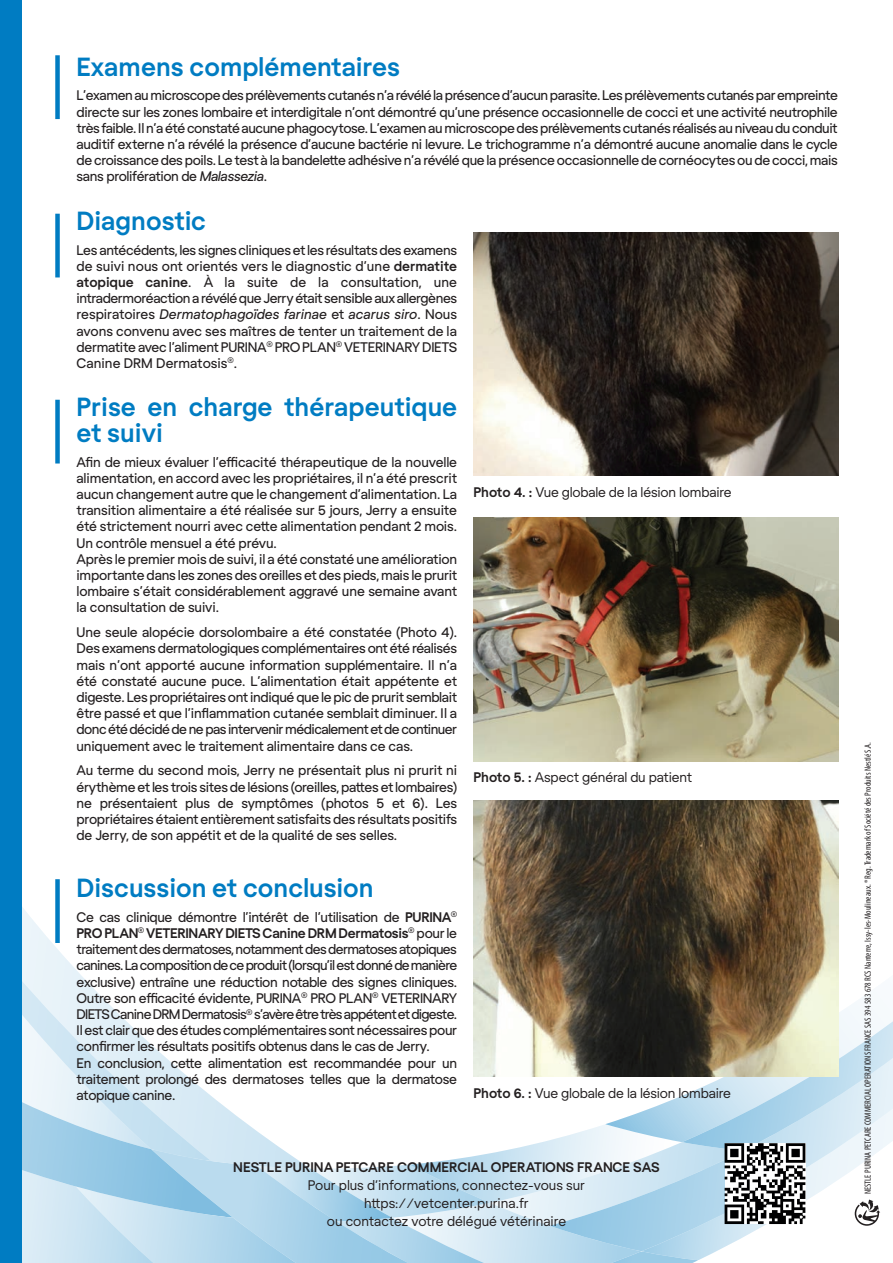
<style>
.page{position:relative;width:893px;height:1263px;background:#fff}
.page>*{position:absolute;margin:0;border:0;box-sizing:border-box;transform-origin:0 0}
.Body_Copy_10pt_Black{font:700 25.5px/25.5px "Regola Pro";color:#007cc2}
.Sub_Head_20pt_Colour{font:700 25.5px "Regola Pro";color:#007cc2}
.Body_Copy_10pt_Black-2{font:13.5px/16.2px "Regola Pro";letter-spacing:-.02em;color:#231f20;text-align:justify}
.Body_Copy_10pt_Black-3{font:13.5px "Regola Pro";letter-spacing:-.01em;color:#231f20}
.t1{font:700 13.5px "Regola Pro";color:#231f20}
.Subhead{font:condensed 9px "Myriad Pro";color:#231f20}
.s1{font-style:italic}
.s2{font-weight:700}
</style>
<div class="page">
<svg style="left:21px;top:703px;width:89px;height:302px"></svg>
<div style="left:0;top:0;width:21px;height:1263px;background:#007cc2"></div>
<img style="left:473px;top:232px;width:365px;height:244px">
<img style="left:473px;top:518px;width:365px;height:243px">
<img style="left:473px;top:800px;width:365px;height:205px">
<div style="left:55px;top:55px;width:5px;height:64px;background:#007cc2"></div>
<div style="left:55px;top:214px;width:5px;height:63px;background:#007cc2"></div>
<div style="left:55px;top:400px;width:5px;height:63px;background:#007cc2"></div>
<div style="left:55px;top:879px;width:5px;height:64px;background:#007cc2"></div>
<svg style="left:21px;top:1005px;width:872px;height:258px"></svg>
<p class="Body_Copy_10pt_Black" style="left:77px;top:52px;width:325px">Examens complémentaires</p>
<p class="Body_Copy_10pt_Black-2" style="left:77px;top:87px;width:763px">L’examen au microscope des prélèvements cutanés n’a révélé la présence d’aucun parasite. Les prélèvements cutanés par empreinte directe sur les zones lombaire et interdigitale n’ont démontré qu’une présence occasionnelle de cocci et une activité neutrophile très faible. Il n’a été constaté aucune phagocytose. L’examen au microscope des prélèvements cutanés réalisés au niveau du conduit auditif externe n’a révélé la présence d’aucune bactérie ni levure. Le trichogramme n’a démontré aucune anomalie dans le cycle de croissance des poils. Le test à la bandelette adhésive n’a révélé que la présence occasionnelle de cornéocytes ou de cocci, mais sans prolifération de <span class="s1">Malassezia</span>.</p>
<p class="Sub_Head_20pt_Colour" style="left:77px;top:203px;width:131px">Diagnostic</p>
<p class="Body_Copy_10pt_Black-2" style="left:77px;top:241px;width:382px">Les antécédents, les signes cliniques et les résultats des examens de suivi nous ont orientés vers le diagnostic d’une <span class="s2">dermatite atopique canine</span>. À la suite de la consultation, une intradermoréaction a révélé que Jerry était sensible aux allergènes respiratoires <span class="s1">Dermatophagoïdes farinae</span> et <span class="s1">acarus siro</span>. Nous avons convenu avec ses maîtres de tenter un traitement de la dermatite avec l’aliment PURINA<sup>®</sup> PRO PLAN<sup>®</sup> VETERINARY DIETS Canine DRM Dermatosis<sup>®</sup>.</p>
<p class="Body_Copy_10pt_Black" style="left:77px;top:393px;width:382px">Prise en charge thérapeutique et suivi</p>
<p class="Body_Copy_10pt_Black-2" style="left:77px;top:453px;width:382px">Afin de mieux évaluer l’efficacité thérapeutique de la nouvelle alimentation, en accord avec les propriétaires, il n’a été prescrit aucun changement autre que le changement d’alimentation. La transition alimentaire a été réalisée sur 5 jours, Jerry a ensuite été strictement nourri avec cette alimentation pendant 2 mois.<br>Un contrôle mensuel a été prévu.</p>
<p class="Body_Copy_10pt_Black-2" style="left:77px;top:550px;width:382px">Après le premier mois de suivi, il a été constaté une amélioration importante dans les zones des oreilles et des pieds, mais le prurit lombaire s’était considérablement aggravé une semaine avant la consultation de suivi.</p>
<p class="Body_Copy_10pt_Black-2" style="left:77px;top:623px;width:382px">Une seule alopécie dorsolombaire a été constatée (Photo 4).<br>Des examens dermatologiques complémentaires ont été réalisés mais n’ont apporté aucune information supplémentaire. Il n’a été constaté aucune puce. L’alimentation était appétente et digeste. Les propriétaires ont indiqué que le pic de prurit semblait être passé et que l’inflammation cutanée semblait diminuer. Il a donc été décidé de ne pas intervenir médicalement et de continuer uniquement avec le traitement alimentaire dans ce cas.</p>
<p class="Body_Copy_10pt_Black-2" style="left:77px;top:761px;width:382px">Au terme du second mois, Jerry ne présentait plus ni prurit ni érythème et les trois sites de lésions (oreilles, pattes et lombaires) ne présentaient plus de symptômes (photos 5 et 6). Les propriétaires étaient entièrement satisfaits des résultats positifs de Jerry, de son appétit et de la qualité de ses selles.</p>
<p class="Sub_Head_20pt_Colour" style="left:77px;top:870px;width:299px">Discussion et conclusion</p>
<p class="Body_Copy_10pt_Black-2" style="left:77px;top:908px;width:382px">Ce cas clinique démontre l’intérêt de l’utilisation de <span class="s2">PURINA</span><sup>® </sup><span class="s2">PRO PLAN</span><sup>®</sup> <span class="s2">VETERINARY DIETS Canine DRM Dermatosis</span><sup>®</sup> pour le traitement des dermatoses, notamment des dermatoses atopiques canines. La composition de ce produit (lorsqu’il est donné de manière exclusive) entraîne une réduction notable des signes cliniques.<br>Outre son efficacité évidente, PURINA<sup>®</sup> PRO PLAN<sup>®</sup> VETERINARY DIETS Canine DRM Dermatosis<sup>®</sup> s’avère être très appétent et digeste.<br>Il est clair que des études complémentaires sont nécessaires pour confirmer les résultats positifs obtenus dans le cas de Jerry.</p>
<p class="Body_Copy_10pt_Black-2" style="left:77px;top:1054px;width:382px">En conclusion, cette alimentation est recommandée pour un traitement prolongé des dermatoses telles que la dermatose atopique canine.</p>
<p class="Body_Copy_10pt_Black-3" style="left:473px;top:482px;width:260px"><span class="s2">Photo 4. :</span> Vue globale de la lésion lombaire</p>
<p class="Body_Copy_10pt_Black-3" style="left:473px;top:768px;width:220px"><span class="s2">Photo 5. :</span> Aspect général du patient</p>
<p class="Body_Copy_10pt_Black-3" style="left:473px;top:1084px;width:259px"><span class="s2">Photo 6. :</span> Vue globale de la lésion lombaire</p>
<p class="t1" style="left:233px;top:1157px;width:428px">NESTLE PURINA PETCARE COMMERCIAL OPERATIONS FRANCE SAS</p>
<p class="Body_Copy_10pt_Black-3" style="left:308px;top:1176px;width:279px">Pour plus d’informations, connectez-vous sur</p>
<p class="Body_Copy_10pt_Black-3" style="left:364px;top:1194px;width:166px">https://vetcenter.purina.fr</p>
<p class="Body_Copy_10pt_Black-3" style="left:327px;top:1212px;width:241px">ou contactez votre délégué vétérinaire</p>
<p class="Subhead" style="left:863px;top:1194px;width:454px;rotate:-90deg">NESTLE PURINA PETCARE COMMERCIAL OPERATIONS FRANCE SAS 394 583 678 RCS Nanterre, Issy-les-Moulineaux. ® Reg. Trademark of Société des Produits Nestlé S.A.</p>
</div>
